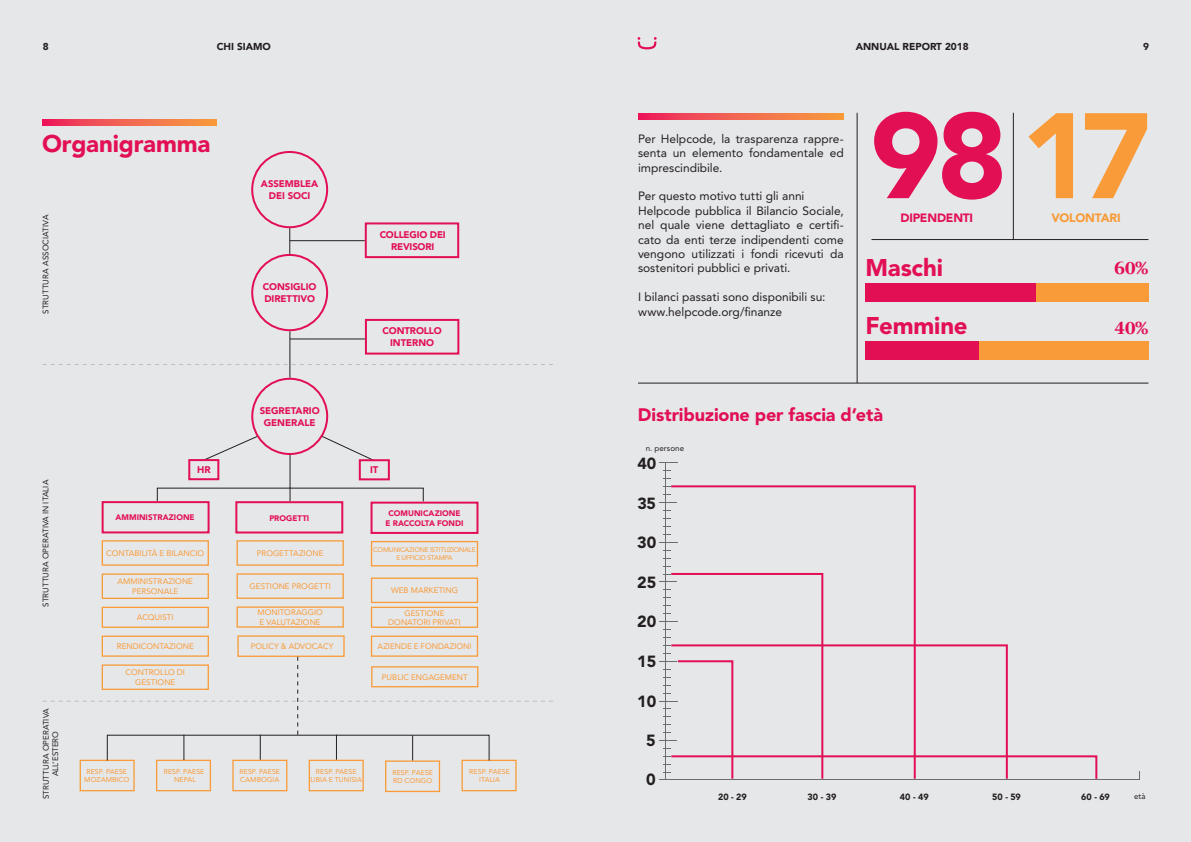
<style>
.page{position:relative;width:1191px;height:842px;background:#e6e7e9}
.page>*{position:absolute;margin:0;border:0;box-sizing:border-box;transform-origin:0 0}
.t1{font:900 120px "Avenir LT Std";color:#e20f55}
.t2{font:900 24px "Avenir LT Std";letter-spacing:-.005em;color:#e20f55}
.t3{font:700 21px "Arnhem Fine";color:#e20f55}
.t4{font:900 18px "Avenir LT Std";letter-spacing:-.005em;color:#e20f55}
.t5{font:900 16.1px "Avenir LT Std";color:#231f20}
.t6{font:900 16px "Avenir LT Std";color:#231f20}
.t7{font:12px/14.4px "Avenir LT Std";color:#231f20}
.t8{font:900 12px "Avenir LT Std";letter-spacing:-.015em;color:#e20f55}
.t9{font:900 12px "Avenir LT Std";letter-spacing:-.015em;color:#f89b38}
.t10{font:900 10px "Avenir LT Std";color:#231f20}
.t11{font:900 9.6px/11.5px "Avenir LT Std";letter-spacing:-.005em;color:#e20f55;text-align:center}
.t12{font:900 9px "Avenir LT Std";letter-spacing:-.005em;color:#231f20}
.t13{font:8px/9.6px "Avenir LT Std";letter-spacing:.005em;color:#f89b38;text-align:center}
.t14{font:8px/9.6px "Avenir LT Std";letter-spacing:.005em;color:#231f20;text-align:center}
.t15{font:900 8px/9.6px "Avenir LT Std";letter-spacing:.005em;color:#e20f55;text-align:center}
.t16{font:7px/8.4px "Avenir LT Std";letter-spacing:.01em;color:#f89b38}
.t17{font:6.7px/8px "Avenir LT Std";letter-spacing:-.03em;color:#f89b38;text-align:center}
.s1{color:#f89b38}
</style>
<div class="page">
<hr style="left:871px;top:239px;width:277px;height:1px;background:#231f20">
<hr style="left:638px;top:383px;width:510px;height:1px;background:#231f20">
<hr style="left:856px;top:113px;width:1px;height:270px;background:#231f20">
<hr style="left:1012px;top:113px;width:1px;height:126px;background:#231f20">
<svg style="left:43px;top:120px;width:174px;height:6px"></svg>
<svg style="left:638px;top:113px;width:205px;height:6px"></svg>
<hr style="left:666px;top:779px;width:473px;height:1px;background:#6c6d70">
<hr style="left:665px;top:463px;width:1px;height:317px;background:#6c6d70">
<svg style="left:671px;top:485px;width:245px;height:81px"></svg>
<svg style="left:660px;top:542px;width:18px;height:1px"></svg>
<svg style="left:659px;top:566px;width:439px;height:214px"></svg>
<svg style="left:659px;top:502px;width:18px;height:1px"></svg>
<svg style="left:660px;top:462px;width:18px;height:1px"></svg>
<div style="left:865px;top:283px;width:284px;height:19px;background:#f89b38"></div>
<div style="left:865px;top:342px;width:284px;height:18px;background:#f89b38"></div>
<div style="left:865px;top:283px;width:170px;height:19px;background:#e20f55"></div>
<div style="left:865px;top:342px;width:114px;height:18px;background:#e20f55"></div>
<svg style="left:43px;top:364px;width:510px;height:1px"></svg>
<div style="left:80px;top:760px;width:55px;height:31px;border:1px solid #f89b38"></div>
<div style="left:232px;top:760px;width:55px;height:31px;border:1px solid #f89b38"></div>
<div style="left:309px;top:760px;width:55px;height:31px;border:1px solid #f89b38"></div>
<div style="left:385px;top:760px;width:55px;height:32px;border:1px solid #f89b38"></div>
<div style="left:156px;top:760px;width:55px;height:31px;border:1px solid #f89b38"></div>
<div style="left:461px;top:760px;width:55px;height:31px;border:1px solid #f89b38"></div>
<div style="left:251px;top:151px;width:77px;height:77px;border:2px solid #e20f55;border-radius:50%"></div>
<svg style="left:289px;top:228px;width:1px;height:26px"></svg>
<hr style="left:290px;top:240px;width:75px;height:1px;background:#231f20">
<hr style="left:289px;top:331px;width:1px;height:47px;background:#231f20">
<div style="left:365px;top:319px;width:94px;height:36px;border:2px solid #e20f55"></div>
<hr style="left:290px;top:339px;width:75px;height:1px;background:#231f20">
<div style="left:365px;top:222px;width:94px;height:36px;border:2px solid #e20f55"></div>
<div style="left:251px;top:254px;width:77px;height:77px;border:2px solid #e20f55;border-radius:50%"></div>
<div style="left:102px;top:540px;width:107px;height:26px;border:1px solid #f89b38"></div>
<div style="left:102px;top:573px;width:107px;height:26px;border:1px solid #f89b38"></div>
<div style="left:236px;top:540px;width:108px;height:26px;border:1px solid #f89b38"></div>
<div style="left:237px;top:635px;width:108px;height:22px;border:1px solid #f89b38"></div>
<div style="left:236px;top:573px;width:108px;height:26px;border:1px solid #f89b38"></div>
<div style="left:236px;top:606px;width:108px;height:22px;border:1px solid #f89b38"></div>
<div style="left:102px;top:501px;width:108px;height:32px;border:2px solid #e20f55"></div>
<div style="left:370px;top:502px;width:108px;height:32px;border:2px solid #e20f55"></div>
<div style="left:235px;top:501px;width:108px;height:32px;border:2px solid #e20f55"></div>
<svg style="left:205px;top:435px;width:54px;height:26px"></svg>
<svg style="left:320px;top:435px;width:52px;height:27px"></svg>
<hr style="left:290px;top:454px;width:1px;height:34px;background:#231f20">
<div style="left:188px;top:459px;width:31px;height:21px;border:2px solid #e20f55"></div>
<div style="left:359px;top:459px;width:31px;height:21px;border:2px solid #e20f55"></div>
<div style="left:102px;top:607px;width:107px;height:21px;border:1px solid #f89b38"></div>
<div style="left:102px;top:636px;width:107px;height:21px;border:1px solid #f89b38"></div>
<div style="left:371px;top:541px;width:107px;height:25px;border:1px solid #f89b38"></div>
<div style="left:371px;top:577px;width:107px;height:26px;border:1px solid #f89b38"></div>
<div style="left:371px;top:607px;width:107px;height:21px;border:1px solid #f89b38"></div>
<div style="left:371px;top:636px;width:107px;height:21px;border:1px solid #f89b38"></div>
<svg style="left:43px;top:657px;width:510px;height:103px"></svg>
<div style="left:251px;top:378px;width:77px;height:77px;border:2px solid #e20f55;border-radius:50%"></div>
<div style="left:371px;top:666px;width:107px;height:21px;border:1px solid #f89b38"></div>
<svg style="left:637px;top:37px;width:19px;height:12px"></svg>
<p class="t10" style="left:43px;top:41px;width:7px">8</p>
<p class="t10" style="left:217px;top:40px;width:56px">CHI SIAMO</p>
<p class="t10" style="left:855px;top:40px;width:114px">ANNUAL REPORT 2018</p>
<p class="t10" style="left:1143px;top:41px;width:7px">9</p>
<h2 class="t2" style="left:42px;top:129px;width:170px">Organigramma</h2>
<p class="t14" style="left:41px;top:314px;width:101px;rotate:-90deg">STRUTTURA ASSOCIATIVA</p>
<p class="t11" style="left:261px;top:178px;width:59px">ASSEMBLEA<br>DEI SOCI</p>
<p class="t11" style="left:263px;top:281px;width:55px;text-align:left">CONSIGLIO<br>DIRETTIVO</p>
<p class="t11" style="left:260px;top:405px;width:61px">SEGRETARIO<br>GENERALE</p>
<p class="t11" style="left:380px;top:229px;width:68px">COLLEGIO DEI<br>REVISORI</p>
<p class="t11" style="left:382px;top:325px;width:61px">CONTROLLO<br>INTERNO</p>
<p class="t14" style="left:41px;top:607px;width:129px;rotate:-90deg">STRUTTURA OPERATIVA IN ITALIA</p>
<p class="t14" style="left:41px;top:799px;width:93px;rotate:-90deg">STRUTTURA OPERATIVA<br>ALL’ESTERO</p>
<p class="t11" style="left:197px;top:464px;width:15px">HR</p>
<p class="t11" style="left:370px;top:464px;width:10px">IT</p>
<p class="t15" style="left:115px;top:512px;width:81px">AMMINISTRAZIONE</p>
<p class="t15" style="left:385px;top:508px;width:80px">COMUNICAZIONE<br>E RACCOLTA FONDI</p>
<p class="t15" style="left:269px;top:513px;width:41px">PROGETTI</p>
<p class="t13" style="left:106px;top:548px;width:100px">CONTABILITÀ E BILANCIO</p>
<p class="t13" style="left:118px;top:577px;width:77px">AMMINISTRAZIONE<br>PERSONALE</p>
<p class="t13" style="left:137px;top:613px;width:38px">ACQUISTI</p>
<p class="t13" style="left:117px;top:642px;width:78px">RENDICONTAZIONE</p>
<p class="t13" style="left:126px;top:668px;width:61px">CONTROLLO DI<br>GESTIONE</p>
<p class="t13" style="left:257px;top:548px;width:68px">PROGETTAZIONE</p>
<p class="t17" style="left:373px;top:546px;width:104px">COMUNICAZIONE ISTITUZIONALE<br>E UFFICIO STAMPA</p>
<p class="t13" style="left:249px;top:581px;width:83px">GESTIONE PROGETTI</p>
<p class="t13" style="left:257px;top:608px;width:67px;text-align:left">MONITORAGGIO<br>E VALUTAZIONE</p>
<p class="t13" style="left:391px;top:585px;width:68px">WEB MARKETING</p>
<p class="t13" style="left:388px;top:608px;width:74px">GESTIONE<br>DONATORI PRIVATI</p>
<p class="t13" style="left:251px;top:641px;width:84px">POLICY &amp; ADVOCACY</p>
<p class="t13" style="left:377px;top:642px;width:96px">AZIENDE E FONDAZIONI</p>
<p class="t13" style="left:382px;top:672px;width:87px">PUBLIC ENGAGEMENT</p>
<p class="t16" style="left:84px;top:767px;width:46px">RESP. PAESE<br>MOZAMBICO</p>
<p class="t16" style="left:239px;top:767px;width:42px">RESP. PAESE<br>CAMBOGIA</p>
<p class="t16" style="left:310px;top:767px;width:53px;text-align:center">RESP. PAESE<br>LIBIA E TUNISIA</p>
<p class="t16" style="left:392px;top:768px;width:42px">RESP. PAESE<br>RD CONGO</p>
<p class="t16" style="left:164px;top:767px;width:42px;text-align:center">RESP. PAESE<br>NEPAL</p>
<p class="t16" style="left:469px;top:767px;width:42px;text-align:center">RESP. PAESE<br>ITALIA</p>
<p class="t7" style="left:638px;top:131px;width:207px;text-align:justify">Per Helpcode, la trasparenza rappre&shy;senta un elemento fondamentale ed imprescindibile.</p>
<p class="t7" style="left:638px;top:189px;width:207px">Per questo motivo tutti gli anni Helpcode pubblica il Bilancio Sociale, nel quale viene dettagliato e certifi&shy;cato da enti terze indipendenti come vengono utilizzati i fondi ricevuti da sostenitori pubblici e privati.</p>
<p class="t7" style="left:638px;top:290px;width:189px">I bilanci passati sono disponibili su: www.helpcode.org/finanze</p>
<h1 class="t1" style="left:870px;top:84px;width:283px">98<span class="s1">17</span></h1>
<p class="t8" style="left:900px;top:211px;width:74px">DIPENDENTI</p>
<p class="t9" style="left:1051px;top:211px;width:71px">VOLONTARI</p>
<h2 class="t2" style="left:865px;top:253px;width:79px">Maschi</h2>
<h3 class="t3" style="left:1114px;top:258px;width:36px">60%</h3>
<h2 class="t2" style="left:865px;top:311px;width:104px">Femmine</h2>
<h3 class="t3" style="left:1114px;top:318px;width:36px">40%</h3>
<h3 class="t4" style="left:638px;top:403px;width:246px">Distribuzione per fascia d’età</h3>
<p class="t14" style="left:646px;top:443px;width:40px">n. persone</p>
<h3 class="t6" style="left:637px;top:454px;width:20px">40</h3>
<h3 class="t6" style="left:637px;top:493px;width:20px">35</h3>
<h3 class="t5" style="left:637px;top:533px;width:21px">30</h3>
<h3 class="t5" style="left:637px;top:572px;width:21px">25</h3>
<h3 class="t5" style="left:637px;top:612px;width:21px">20</h3>
<h3 class="t5" style="left:637px;top:651px;width:21px">15</h3>
<h3 class="t5" style="left:637px;top:691px;width:21px">10</h3>
<h3 class="t5" style="left:646px;top:731px;width:11px">5</h3>
<h3 class="t5" style="left:646px;top:770px;width:11px">0</h3>
<p class="t12" style="left:718px;top:791px;width:30px">20 - 29</p>
<p class="t12" style="left:807px;top:791px;width:30px">30 - 39</p>
<p class="t12" style="left:900px;top:791px;width:30px">40 - 49</p>
<p class="t12" style="left:992px;top:791px;width:30px">50 - 59</p>
<p class="t12" style="left:1081px;top:791px;width:30px">60 - 69</p>
<p class="t14" style="left:1134px;top:792px;width:13px">età</p>
</div>
